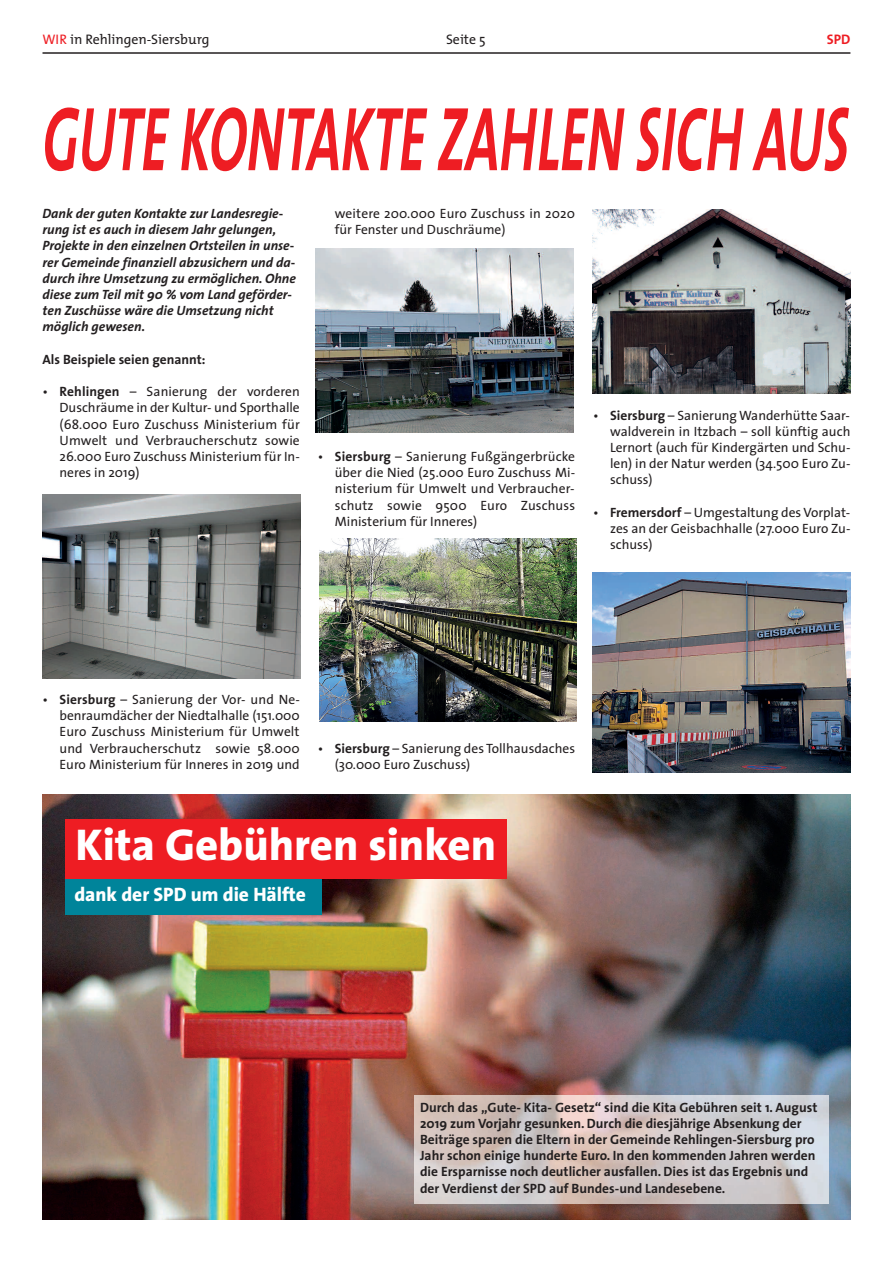
<style>
.page{position:relative;width:893px;height:1263px;background:#fff}
.page>*{position:absolute;margin:0;border:0;box-sizing:border-box;transform-origin:0 0}
.t1{font:italic 700 91.5px "The Sans";color:#ee1d23;scale:.6 1}
.t2{font:800 44.85px "The Sans";color:#fff}
.t3{font:800 19.5px "The Sans";color:#fff}
.t4{font:13.8px "The Mix";color:#231f20}
.t5{font:700 13.8px "The Sans";color:#ee1d23}
.t6{font:13.5px/16.2px "The Sans";color:#231f20;text-align:justify}
.t7{font:700 13.5px/16.2px "The Sans";color:#231f20}
.t8{font:italic 700 13.5px/16.2px "The Sans";color:#231f20}
.s1{color:#ee1d23}
.s2{font-weight:700}
</style>
<div class="page">
<hr style="left:43px;top:52px;width:807px;height:2px;background:#231f20">
<img style="left:43px;top:494px;width:257px;height:184px">
<img style="left:316px;top:248px;width:257px;height:185px">
<img style="left:593px;top:209px;width:257px;height:184px">
<img style="left:319px;top:538px;width:258px;height:183px">
<img style="left:593px;top:573px;width:257px;height:199px">
<img style="left:43px;top:795px;width:807px;height:425px">
<div style="left:66px;top:819px;width:441px;height:59px;background:#ee1d23"></div>
<div style="left:66px;top:879px;width:256px;height:35px;background:#00849a"></div>
<img style="left:414px;top:1095px;width:414px;height:108px">
<p class="t4" style="left:42px;top:35px;width:169px"><span class="s1">WIR</span> in Rehlingen-Siersburg</p>
<p class="t4" style="left:446px;top:35px;width:41px">Seite 5</p>
<p class="t5" style="left:827px;top:34px;width:25px">SPD</p>
<h1 class="t1" style="left:43px;top:103px;width:1345px">GUTE KONTAKTE ZAHLEN SICH AUS</h1>
<p class="t8" style="left:43px;top:207px;width:255px">Dank der guten Kontakte zur Landesregie&shy;rung ist es auch in diesem Jahr gelungen, Projekte in den einzelnen Ortsteilen in unse&shy;rer Gemeinde finanziell abzusichern und da&shy;durch ihre Umsetzung zu ermöglichen. Ohne diese zum Teil mit 90 % vom Land geförder&shy;ten Zuschüsse wäre die Umsetzung nicht möglich gewesen.</p>
<p class="t7" style="left:43px;top:352px;width:165px">Als Beispiele seien genannt:</p>
<p class="t6" style="left:60px;top:385px;width:242px;text-indent:-17px">• <span class="s2">Rehlingen</span> – Sanierung der vorderen Duschräume in der Kultur- und Sporthalle (68.000 Euro Zuschuss Ministerium für Umwelt und Verbraucherschutz sowie 26.000 Euro Zuschuss Ministerium für In&shy;neres in 2019)</p>
<p class="t6" style="left:335px;top:207px;width:242px">weitere 200.000 Euro Zuschuss in 2020 für Fenster und Duschräume)</p>
<p class="t6" style="left:335px;top:450px;width:242px;text-indent:-17px">• <span class="s2">Siersburg</span> – Sanierung Fußgängerbrücke über die Nied (25.000 Euro Zuschuss Mi&shy;nisterium für Umwelt und Verbraucher&shy;schutz sowie 9500 Euro Zuschuss Ministerium für Inneres)</p>
<p class="t6" style="left:610px;top:408px;width:242px;text-indent:-17px">• <span class="s2">Siersburg</span> – SanierungWanderhütte Saar&shy;waldverein in Itzbach – soll künftig auch Lernort (auch für Kindergärten und Schu&shy;len) in der Natur werden (34.500 Euro Zu&shy;schuss)</p>
<p class="t6" style="left:610px;top:505px;width:242px;text-indent:-17px">• <span class="s2">Fremersdorf</span> – Umgestaltung des Vorplat&shy;zes an der Geisbachhalle (27.000 Euro Zu&shy;schuss)</p>
<p class="t6" style="left:60px;top:693px;width:242px;text-indent:-17px">• <span class="s2">Siersburg</span> – Sanierung der Vor- und Ne&shy;benraumdächer der Niedtalhalle (151.000<br>Euro Zuschuss Ministerium für Umwelt und Verbraucherschutz sowie 58.000<br>Euro Ministerium für Inneres in 2019 und</p>
<p class="t6" style="left:335px;top:741px;width:242px;text-indent:-17px">• <span class="s2">Siersburg</span> – Sanierung des Tollhausdaches (30.000 Euro Zuschuss)</p>
<h2 class="t2" style="left:76px;top:827px;width:422px">Kita Gebühren sinken</h2>
<h3 class="t3" style="left:74px;top:887px;width:233px">dank der SPD um die Hälfte</h3>
<p class="t7" style="left:420px;top:1100px;width:399px">Durch das „Gute- Kita- Gesetz“ sind die Kita Gebühren seit 1. August 2019 zum Vorjahr gesunken. Durch die diesjährige Absenkung der Beiträge sparen die Eltern in der Gemeinde Rehlingen-Siersburg pro Jahr schon einige hunderte Euro. In den kommenden Jahren werden die Ersparnisse noch deutlicher ausfallen. Dies ist das Ergebnis und der Verdienst der SPD auf Bundes-und Landesebene.</p>
</div>
